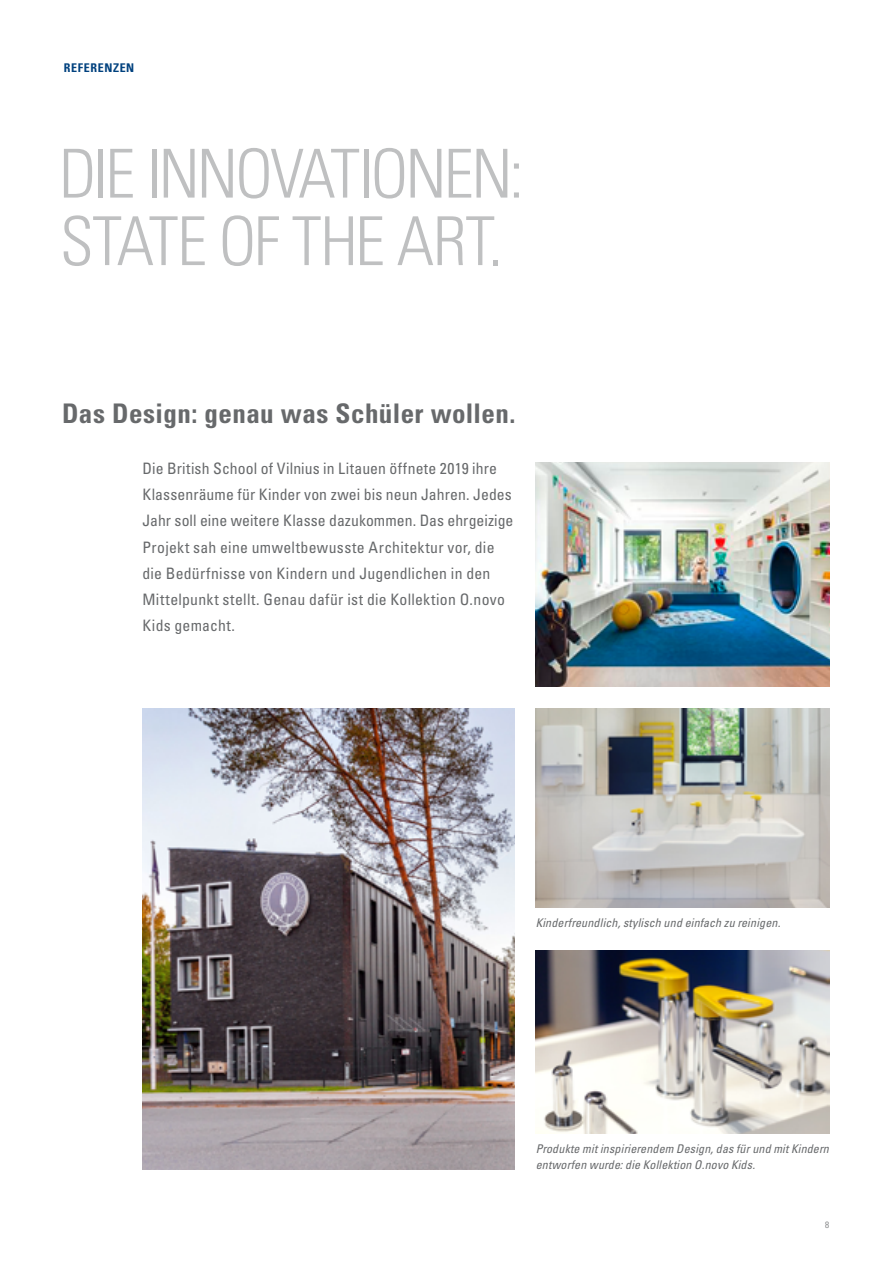
<style>
.page{position:relative;width:893px;height:1263px;background:#fff}
.page>*{position:absolute;margin:0;border:0;box-sizing:border-box;transform-origin:0 0}
.t1{font:300 condensed 67.5px/67.5px "Univers LT";letter-spacing:-.04em;color:#bfc0c1}
.t2{font:700 condensed 27px "Univers LT";letter-spacing:.015em;color:#67696b}
.t3{font:condensed 15.75px/26.2px "Univers LT";letter-spacing:.015em;color:#67696b}
.t4{font:italic condensed 12px/16.5px "Univers LT";letter-spacing:.015em;color:#67696b}
.t5{font:700 condensed 12px "Univers LT";letter-spacing:.055em;color:#00417e}
.t6{font:300 condensed 9px "Univers LT";color:#67696b}
</style>
<div class="page">
<img style="left:142px;top:708px;width:372px;height:461px">
<img style="left:536px;top:462px;width:293px;height:225px">
<img style="left:536px;top:950px;width:293px;height:183px">
<img style="left:536px;top:708px;width:293px;height:200px">
<p class="t5" style="left:64px;top:61px;width:72px">REFERENZEN</p>
<h1 class="t1" style="left:59px;top:140px;width:467px">DIE INNOVATIONEN:<br>STATE OF THE ART.</h1>
<h2 class="t2" style="left:62px;top:397px;width:455px">Das Design: genau was Schüler wollen.</h2>
<p class="t3" style="left:142px;top:455px;width:373px">Die British School of Vilnius in Litauen öffnete 2019 ihre Klassenräume für Kinder von zwei bis neun Jahren. Jedes Jahr soll eine weitere Klasse dazukommen. Das ehrgeizige Projekt sah eine umweltbewusste Architektur vor, die die Bedürfnisse von Kindern und Jugendlichen in den Mittelpunkt stellt. Genau dafür ist die Kollektion O.novo Kids gemacht.</p>
<p class="t4" style="left:536px;top:914px;width:246px">Kinderfreundlich, stylisch und einfach zu reinigen.</p>
<p class="t4" style="left:536px;top:1140px;width:295px">Produkte mit inspirierendem Design, das für und mit Kindern entworfen wurde: die Kollektion O.novo Kids.</p>
<p class="t6" style="left:825px;top:1219px;width:5px">8</p>
</div>
